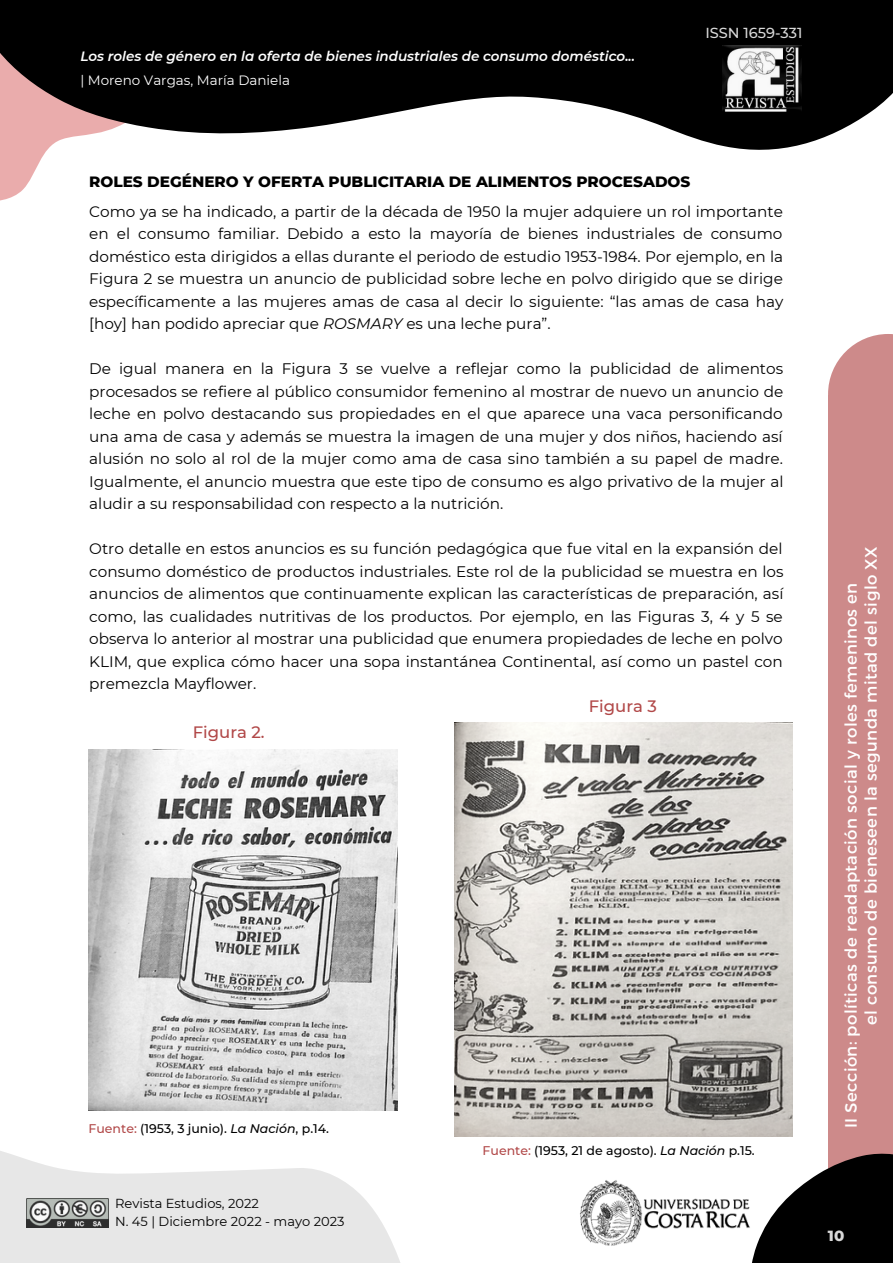
<style>
.page{position:relative;width:893px;height:1264px;background:#fff}
.page>*{position:absolute;margin:0;border:0;box-sizing:border-box;transform-origin:0 0}
.t1{font:16.5px/20.2px "Montserrat";letter-spacing:.025em;color:#fff}
.t2{font:500 16.5px "Montserrat";color:#b14848}
.t3{font:15.3px/22.5px "Montserrat";color:#000;text-align:justify}
.t4{font:800 15.3px "Montserrat";color:#000}
.t5{font:800 15px "Montserrat";color:#d9d9d9}
.t6{font:500 14.55px "Montserrat";color:#d9d9d9}
.t7{font:italic 600 13.5px "Montserrat";color:#fff}
.t8{font:13.5px "Montserrat";color:#fff}
.t9{font:13.05px/17.4px "Montserrat";color:#000}
.t10{font:500 12.45px "Montserrat";color:#000}
.s1{font-style:italic}
.s2{color:#b14848}
</style>
<div class="page">
<svg style="left:0;top:0;width:892px;height:201px;fill:#000"></svg>
<div style="left:828px;top:395px;width:64px;height:867px;background:#cd8a8a"></div>
<svg style="left:828px;top:334px;width:64px;height:61px"></svg>
<svg style="left:632px;top:866px;width:260px;height:396px"></svg>
<svg style="left:0;top:1110px;width:464px;height:152px"></svg>
<img style="left:722px;top:45px;width:79px;height:71px">
<img style="left:580px;top:1178px;width:172px;height:70px">
<img style="left:27px;top:1198px;width:82px;height:28px">
<img style="left:88px;top:749px;width:310px;height:361px">
<img style="left:454px;top:722px;width:338px;height:414px">
<p class="t7" style="left:80px;top:48px;width:556px">Los roles de género en la oferta de bienes industriales de consumo doméstico...</p>
<p class="t8" style="left:80px;top:72px;width:211px">| Moreno Vargas, María Daniela</p>
<p class="t6" style="left:705px;top:24px;width:99px">ISSN 1659-331</p>
<p class="t4" style="left:89px;top:172px;width:602px">ROLES DEGÉNERO Y OFERTA PUBLICITARIA DE ALIMENTOS PROCESADOS</p>
<p class="t3" style="left:89px;top:200px;width:695px">Como ya se ha indicado, a partir de la década de 1950 la mujer adquiere un rol importante en el consumo familiar. Debido a esto la mayoría de bienes industriales de consumo doméstico esta dirigidos a ellas durante el periodo de estudio 1953-1984. Por ejemplo, en la Figura 2 se muestra un anuncio de publicidad sobre leche en polvo dirigido que se dirige específicamente a las mujeres amas de casa al decir lo siguiente: “las amas de casa hay [hoy] han podido apreciar que <span class="s1">ROSMARY</span> es una leche pura”.</p>
<p class="t3" style="left:89px;top:357px;width:695px">De igual manera en la Figura 3 se vuelve a reflejar como la publicidad de alimentos procesados se refiere al público consumidor femenino al mostrar de nuevo un anuncio de leche en polvo destacando sus propiedades en el que aparece una vaca personificando una ama de casa y además se muestra la imagen de una mujer y dos niños, haciendo así alusión no solo al rol de la mujer como ama de casa sino también a su papel de madre.<br>Igualmente, el anuncio muestra que este tipo de consumo es algo privativo de la mujer al aludir a su responsabilidad con respecto a la nutrición.</p>
<p class="t3" style="left:89px;top:537px;width:695px">Otro detalle en estos anuncios es su función pedagógica que fue vital en la expansión del consumo doméstico de productos industriales. Este rol de la publicidad se muestra en los anuncios de alimentos que continuamente explican las características de preparación, así como, las cualidades nutritivas de los productos. Por ejemplo, en las Figuras 3, 4 y 5 se observa lo anterior al mostrar una publicidad que enumera propiedades de leche en polvo KLIM, que explica cómo hacer una sopa instantánea Continental, así como un pastel con premezcla Mayflower.</p>
<p class="t2" style="left:193px;top:722px;width:73px">Figura 2.</p>
<p class="t2" style="left:588px;top:695px;width:70px">Figura 3</p>
<p class="t10" style="left:88px;top:1120px;width:242px"><span class="s2">Fuente:</span> (1953, 3 junio). <span class="s1">La Nación</span>, p.14.</p>
<p class="t9" style="left:115px;top:1194px;width:231px">Revista Estudios, 2022<br>N. 45 | Diciembre 2022 - mayo 2023</p>
<p class="t10" style="left:482px;top:1142px;width:274px"><span class="s2">Fuente:</span> (1953, 21 de agosto). <span class="s1">La Nación</span> p.15.</p>
<p class="t1" style="left:839px;top:1025px;width:480px;text-indent:-103px;rotate:-90deg">II Sección: políticas de readaptación social y roles femeninos en<br>el consumo de bieneseen la segunda mitad del siglo XX</p>
<p class="t5" style="left:827px;top:1225px;width:18px">10</p>
</div>
